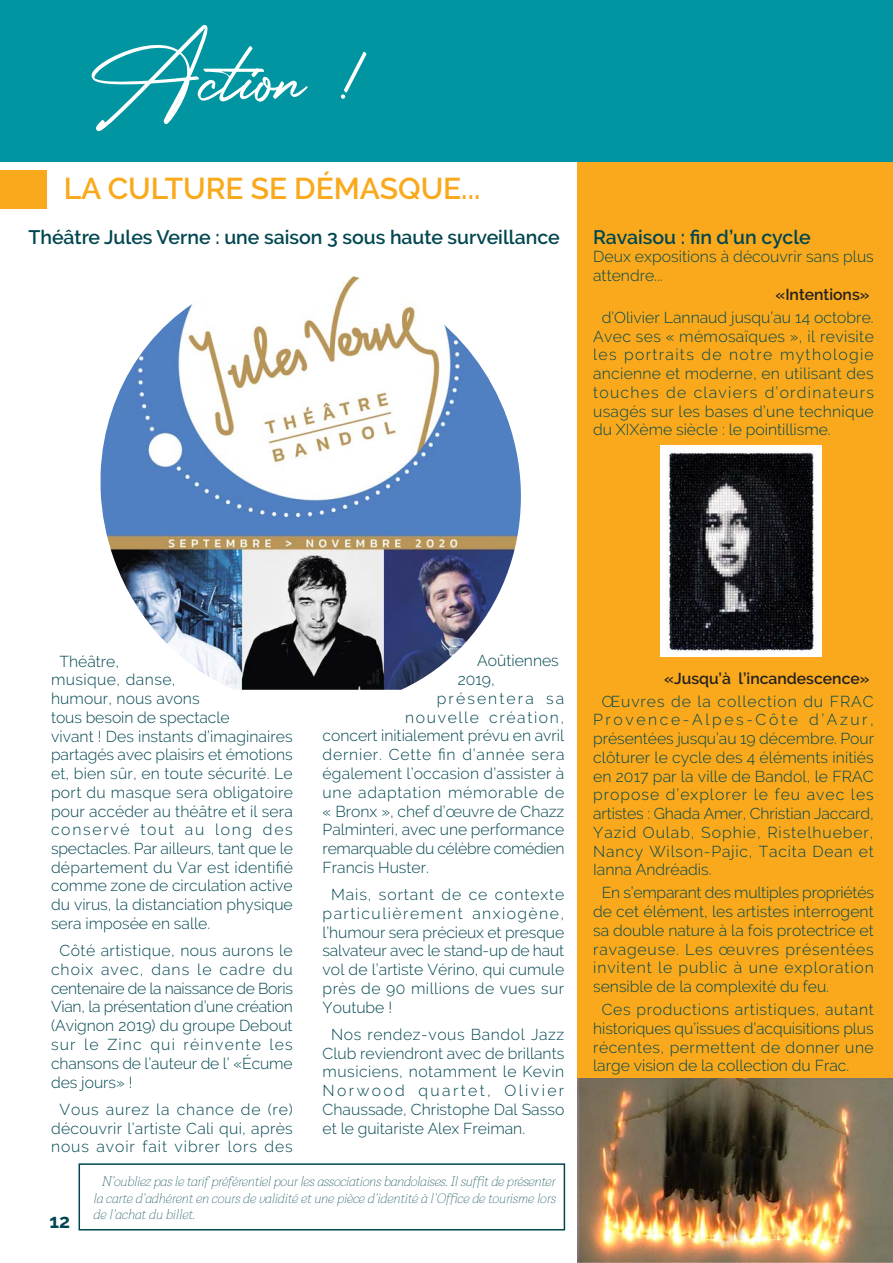
<style>
.page{position:relative;width:893px;height:1263px;background:#fff}
.page>*{position:absolute;margin:0;border:0;box-sizing:border-box;transform-origin:0 0}
.t1{font:90px "Photograph Signature";color:#fff}
.Paragraphe_corps_tex{font:600 30px "Raleway";color:#f9a91b}
.Paragraphe_corps_tex-2{font:600 19.5px "Raleway";color:#004650}
.Paragraphe_corps_tex-3{font:700 19.5px "Raleway";color:#004650}
.Paragraphe_corps_tex-4{font:300 15.75px/18.8px "Raleway";letter-spacing:.005em;color:#004650;text-align:justify}
.Paragraphe_corps_tex-5{font:300 15.75px/18.8px "Raleway";letter-spacing:.05em;color:#004650;text-align:center}
.Paragraphe_corps_tex-6{font:600 15.75px "Raleway";color:#231f20}
.Paragraphe_corps_tex-7{font:300 15.75px "Raleway";letter-spacing:-.02em;color:#004650}
.Paragraphe_corps_tex-8{font:300 15.75px "Raleway";letter-spacing:.045em;color:#004650}
.Paragraphe_corps_tex-9{font:300 15.75px "Raleway";letter-spacing:.1em;color:#004650}
.Paragraphe_corps_tex-10{font:300 15.75px "Raleway";letter-spacing:.135em;color:#004650}
.Paragraphe_corps_tex-11{font:italic 100 13.5px/16.5px "Taviraj";color:#004650;text-align:justify}
</style>
<div class="page">
<div style="left:577px;top:162px;width:316px;height:1101px;background:#f9a91b"></div>
<img style="left:577px;top:1078px;width:316px;height:185px">
<div style="left:0;top:0;width:893px;height:162px;background:#0095a1"></div>
<div style="left:0;top:170px;width:47px;height:38px;background:#f9a91b"></div>
<img style="left:101px;top:276px;width:420px;height:414px">
<div style="left:79px;top:1163px;width:486px;height:67px;border:2px solid #004650"></div>
<img style="left:661px;top:446px;width:160px;height:210px">
<p class="t1" style="left:90px;top:-2px;width:287px">Action !</p>
<p class="Paragraphe_corps_tex" style="left:64px;top:171px;width:418px">LA CULTURE SE DÉMASQUE...</p>
<p class="Paragraphe_corps_tex-2" style="left:28px;top:226px;width:533px">Théâtre Jules Verne : une saison 3 sous haute surveillance</p>
<p class="Paragraphe_corps_tex-2" style="left:593px;top:226px;width:219px">Ravaisou : fin d’un cycle</p>
<p class="Paragraphe_corps_tex-4" style="left:593px;top:247px;width:282px">Deux expositions à découvrir sans plus attendre...</p>
<p class="Paragraphe_corps_tex-6" style="left:775px;top:285px;width:96px">«Intentions»</p>
<p class="Paragraphe_corps_tex-4" style="left:593px;top:308px;width:282px;text-indent:9px">d’Olivier Lannaud jusqu’au 14 octobre.<br>Avec ses « mémosaïques », il revisite les portraits de notre mythologie ancienne et moderne, en utilisant des touches de claviers d’ordinateurs usagés sur les bases d’une technique du XIXème siècle : le pointillisme.</p>
<p class="Paragraphe_corps_tex-4" style="left:51px;top:651px;width:243px;text-align:left;text-indent:9px">Théâtre,<br>musique, danse,<br>humour, nous avons<br>tous besoin de spectacle<br>vivant ! Des instants d’imaginaires partagés avec plaisirs et émotions et, bien sûr, en toute sécurité. Le port du masque sera obligatoire pour accéder au théâtre et il sera conservé tout au long des spectacles. Par ailleurs, tant que le département du Var est identifié comme zone de circulation active du virus, la distanciation physique sera imposée en salle.</p>
<p class="Paragraphe_corps_tex-4" style="left:51px;top:941px;width:243px;text-indent:9px">Côté artistique, nous aurons le choix avec, dans le cadre du centenaire de la naissance de Boris Vian, la présentation d’une création (Avignon 2019) du groupe Debout sur le Zinc qui réinvente les chansons de l’auteur de l’ «Écume des jours» !</p>
<p class="Paragraphe_corps_tex-5" style="left:51px;top:1100px;width:243px">Vous aurez la chance de (re) découvrir l’artiste Cali qui, après nous avoir fait vibrer lors des</p>
<p class="Paragraphe_corps_tex-4" style="left:477px;top:651px;width:83px">Aoûtiennes</p>
<p class="Paragraphe_corps_tex-4" style="left:458px;top:670px;width:38px">2019,</p>
<p class="Paragraphe_corps_tex-10" style="left:437px;top:689px;width:129px">présentera sa</p>
<p class="Paragraphe_corps_tex-9" style="left:405px;top:708px;width:160px">nouvelle création,</p>
<p class="Paragraphe_corps_tex-4" style="left:323px;top:726px;width:243px">concert initialement prévu en avril</p>
<p class="Paragraphe_corps_tex-5" style="left:323px;top:745px;width:243px">dernier. Cette fin d’année sera</p>
<p class="Paragraphe_corps_tex-4" style="left:323px;top:764px;width:243px">également l’occasion d’assister à</p>
<p class="Paragraphe_corps_tex-8" style="left:323px;top:783px;width:243px">une adaptation mémorable de</p>
<p class="Paragraphe_corps_tex-4" style="left:323px;top:801px;width:243px">« Bronx », chef d’œuvre de Chazz</p>
<p class="Paragraphe_corps_tex-4" style="left:323px;top:820px;width:243px">Palminteri, avec une performance</p>
<p class="Paragraphe_corps_tex-7" style="left:323px;top:839px;width:243px">remarquable du célèbre comédien</p>
<p class="Paragraphe_corps_tex-4" style="left:323px;top:858px;width:108px">Francis Huster.</p>
<p class="Paragraphe_corps_tex-4" style="left:323px;top:885px;width:243px;text-indent:9px">Mais, sortant de ce contexte particulièrement anxiogène, l’humour sera précieux et presque salvateur avec le stand-up de haut vol de l’artiste Vérino, qui cumule près de 90 millions de vues sur Youtube !</p>
<p class="Paragraphe_corps_tex-4" style="left:323px;top:1025px;width:243px;text-indent:9px">Nos rendez-vous Bandol Jazz Club reviendront avec de brillants musiciens, notamment le Kevin Norwood quartet, Olivier Chaussade, Christophe Dal Sasso et le guitariste Alex Freiman.</p>
<p class="Paragraphe_corps_tex-3" style="left:50px;top:1210px;width:22px">12</p>
<p class="Paragraphe_corps_tex-11" style="left:94px;top:1174px;width:464px;text-indent:9px">N’oubliez pas le tarif préférentiel pour les associations bandolaises. Il suffit de présenter la carte d’adhérent en cours de validité et une pièce d’identité à l’Office de tourisme lors de l’achat du billet.</p>
<p class="Paragraphe_corps_tex-6" style="left:664px;top:669px;width:207px">«Jusqu’à l’incandescence»</p>
<p class="Paragraphe_corps_tex-4" style="left:593px;top:691px;width:282px;text-indent:9px">Œuvres de la collection du FRAC Provence-Alpes-Côte d’Azur, présentées jusqu’au 19 décembre. Pour clôturer le cycle des 4 éléments initiés en 2017 par la ville de Bandol, le FRAC propose d’explorer le feu avec les artistes : Ghada Amer, Christian Jaccard, Yazid Oulab, Sophie, Ristelhueber, Nancy Wilson-Pajic, Tacita Dean et Ianna Andréadis.</p>
<p class="Paragraphe_corps_tex-4" style="left:593px;top:883px;width:282px;text-indent:9px">En s’emparant des multiples propriétés de cet élément, les artistes interrogent sa double nature à la fois protectrice et ravageuse. Les œuvres présentées invitent le public à une exploration sensible de la complexité du feu.</p>
<p class="Paragraphe_corps_tex-4" style="left:593px;top:1000px;width:282px;text-indent:9px">Ces productions artistiques, autant historiques qu’issues d’acquisitions plus récentes, permettent de donner une large vision de la collection du Frac.</p>
</div>
